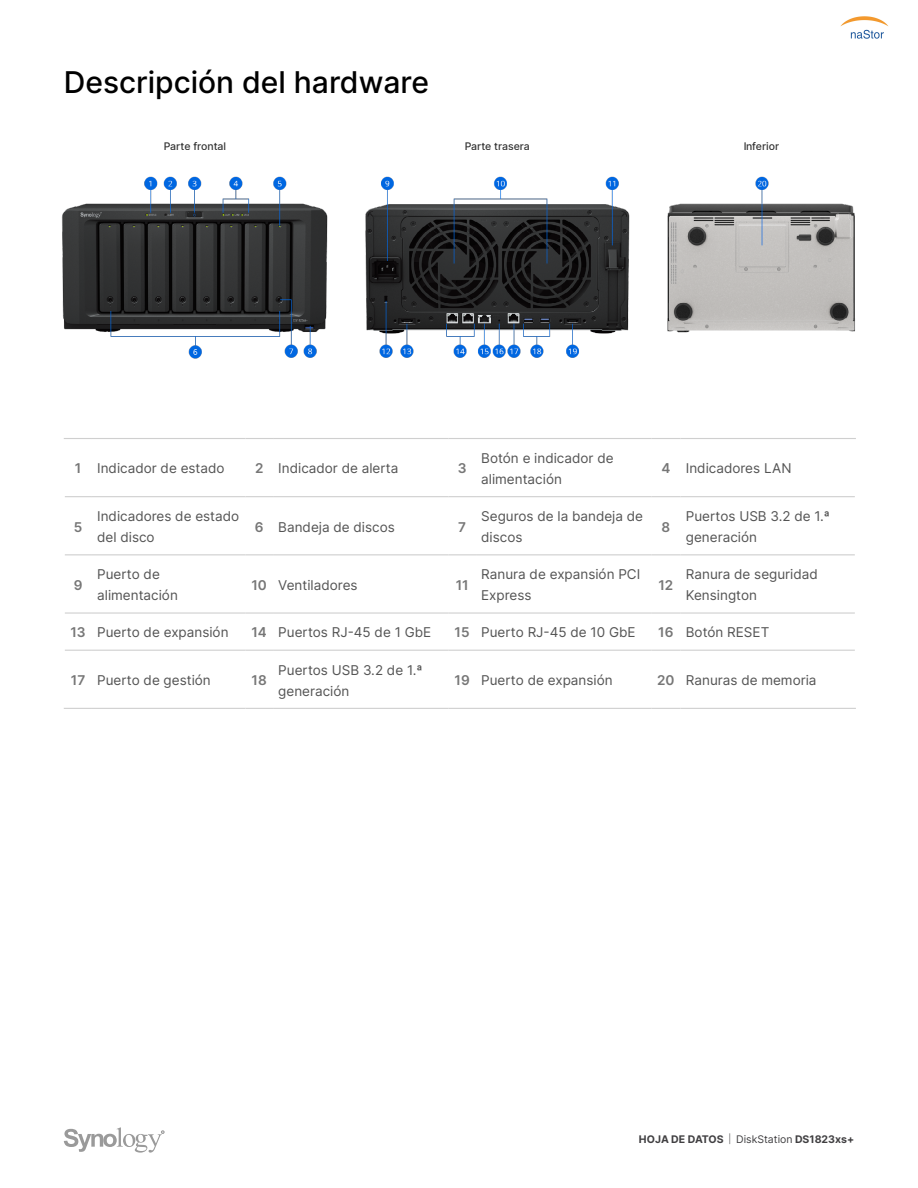
<style>
.page{position:relative;width:918px;height:1188px;background:#fff}
.page>*{position:absolute;margin:0;border:0;box-sizing:border-box;transform-origin:0 0}
.t1{font:500 30px "Inter";color:#000}
.t2{font:13.5px/21px "Inter";color:#545454}
.t3{font:600 13.5px "Inter";color:#767676}
.t4{font:700 10.5px "Inter";color:#414042}
.t5{font:500 10.5px "Inter";color:#1c1c1c}
.s1{font-weight:600;color:#767676}
.s2{font-weight:300;font-size:9px}
.s3{font-weight:400}
</style>
<div class="page">
<svg style="left:64px;top:1127px;width:100px;height:26px"></svg>
<svg style="left:65px;top:496px;width:27px;height:1px"></svg>
<hr style="left:92px;top:496px;width:153px;height:1px;background:#cfcfcf">
<svg style="left:245px;top:496px;width:28px;height:1px"></svg>
<hr style="left:273px;top:496px;width:175px;height:1px;background:#cfcfcf">
<svg style="left:448px;top:496px;width:28px;height:1px"></svg>
<hr style="left:476px;top:496px;width:175px;height:1px;background:#cfcfcf">
<hr style="left:651px;top:496px;width:30px;height:1px;background:#cfcfcf">
<hr style="left:681px;top:496px;width:174px;height:1px;background:#cfcfcf">
<svg style="left:65px;top:554px;width:27px;height:1px"></svg>
<hr style="left:92px;top:554px;width:153px;height:1px;background:#cfcfcf">
<svg style="left:245px;top:554px;width:28px;height:1px"></svg>
<hr style="left:273px;top:554px;width:175px;height:1px;background:#cfcfcf">
<svg style="left:448px;top:554px;width:28px;height:1px"></svg>
<hr style="left:476px;top:554px;width:175px;height:1px;background:#cfcfcf">
<hr style="left:651px;top:554px;width:30px;height:1px;background:#cfcfcf">
<hr style="left:681px;top:554px;width:174px;height:1px;background:#cfcfcf">
<svg style="left:64px;top:438px;width:28px;height:1px"></svg>
<hr style="left:92px;top:438px;width:153px;height:1px;background:#cfcfcf">
<svg style="left:245px;top:438px;width:28px;height:1px"></svg>
<hr style="left:273px;top:438px;width:175px;height:1px;background:#cfcfcf">
<svg style="left:448px;top:438px;width:28px;height:1px"></svg>
<hr style="left:476px;top:438px;width:175px;height:1px;background:#cfcfcf">
<hr style="left:651px;top:438px;width:30px;height:1px;background:#cfcfcf">
<hr style="left:681px;top:438px;width:175px;height:1px;background:#cfcfcf">
<hr style="left:65px;top:612px;width:27px;height:2px;background:#cfcfcf">
<hr style="left:92px;top:612px;width:153px;height:2px;background:#cfcfcf">
<hr style="left:245px;top:612px;width:28px;height:2px;background:#cfcfcf">
<hr style="left:273px;top:612px;width:175px;height:2px;background:#cfcfcf">
<hr style="left:448px;top:612px;width:28px;height:2px;background:#cfcfcf">
<hr style="left:476px;top:612px;width:175px;height:2px;background:#cfcfcf">
<hr style="left:651px;top:612px;width:30px;height:2px;background:#cfcfcf">
<hr style="left:681px;top:612px;width:174px;height:2px;background:#cfcfcf">
<svg style="left:65px;top:650px;width:27px;height:1px"></svg>
<hr style="left:92px;top:650px;width:153px;height:1px;background:#cfcfcf">
<svg style="left:245px;top:650px;width:28px;height:1px"></svg>
<hr style="left:273px;top:650px;width:175px;height:1px;background:#cfcfcf">
<svg style="left:448px;top:650px;width:28px;height:1px"></svg>
<hr style="left:476px;top:650px;width:175px;height:1px;background:#cfcfcf">
<hr style="left:651px;top:650px;width:30px;height:1px;background:#cfcfcf">
<hr style="left:681px;top:650px;width:174px;height:1px;background:#cfcfcf">
<svg style="left:64px;top:708px;width:28px;height:1px"></svg>
<hr style="left:92px;top:708px;width:153px;height:1px;background:#cfcfcf">
<svg style="left:245px;top:708px;width:28px;height:1px"></svg>
<hr style="left:273px;top:708px;width:175px;height:1px;background:#cfcfcf">
<svg style="left:448px;top:708px;width:28px;height:1px"></svg>
<hr style="left:476px;top:708px;width:175px;height:1px;background:#cfcfcf">
<hr style="left:651px;top:708px;width:30px;height:1px;background:#cfcfcf">
<hr style="left:681px;top:708px;width:175px;height:1px;background:#cfcfcf">
<img style="left:61px;top:176px;width:794px;height:183px">
<img style="left:840px;top:16px;width:49px;height:23px">
<h1 class="t1" style="left:64px;top:60px;width:367px">Descripción del hardware</h1>
<p class="t5" style="left:164px;top:138px;width:64px">Parte frontal</p>
<p class="t5" style="left:464px;top:138px;width:67px">Parte trasera</p>
<p class="t5" style="left:743px;top:138px;width:37px">Inferior</p>
<p class="t2" style="left:75px;top:458px;width:151px"><span class="s1">1</span> Indicador de estado</p>
<p class="t2" style="left:255px;top:458px;width:145px"><span class="s1">2</span> Indicador de alerta</p>
<p class="t3" style="left:458px;top:459px;width:10px">3</p>
<p class="t2" style="left:481px;top:447px;width:134px">Botón e indicador de alimentación</p>
<p class="t2" style="left:661px;top:458px;width:132px"><span class="s1">4</span> Indicadores LAN</p>
<p class="t3" style="left:74px;top:517px;width:10px">5</p>
<p class="t2" style="left:97px;top:505px;width:144px">Indicadores de estado del disco</p>
<p class="t2" style="left:255px;top:516px;width:141px"><span class="s1">6</span> Bandeja de discos</p>
<p class="t3" style="left:458px;top:517px;width:9px">7</p>
<p class="t2" style="left:481px;top:505px;width:163px">Seguros de la bandeja de discos</p>
<p class="t3" style="left:662px;top:517px;width:10px">8</p>
<p class="t2" style="left:686px;top:505px;width:146px">Puertos USB 3.2 de 1.ª generación</p>
<p class="t3" style="left:74px;top:575px;width:10px">9</p>
<p class="t2" style="left:97px;top:564px;width:82px">Puerto de alimentación</p>
<p class="t2" style="left:252px;top:574px;width:108px"><span class="s1">10</span> Ventiladores</p>
<p class="t3" style="left:456px;top:575px;width:14px">11</p>
<p class="t2" style="left:481px;top:564px;width:161px">Ranura de expansión PCI<br>Express</p>
<p class="t3" style="left:659px;top:575px;width:16px">12</p>
<p class="t2" style="left:686px;top:564px;width:134px">Ranura de seguridad<br>Kensington</p>
<p class="t2" style="left:70px;top:622px;width:160px"><span class="s1">13</span> Puerto de expansión</p>
<p class="t2" style="left:252px;top:622px;width:181px"><span class="s1">14</span> Puertos RJ-45 de 1 GbE</p>
<p class="t2" style="left:455px;top:622px;width:182px"><span class="s1">15</span> Puerto RJ-45 de 10 GbE</p>
<p class="t2" style="left:658px;top:622px;width:113px"><span class="s1">16</span> Botón RESET</p>
<p class="t2" style="left:71px;top:669px;width:141px"><span class="s1">17</span> Puerto de gestión</p>
<p class="t3" style="left:252px;top:670px;width:17px">18</p>
<p class="t2" style="left:278px;top:659px;width:146px">Puertos USB 3.2 de 1.ª generación</p>
<p class="t2" style="left:455px;top:669px;width:160px"><span class="s1">19</span> Puerto de expansión</p>
<p class="t2" style="left:657px;top:669px;width:161px"><span class="s1">20</span> Ranuras de memoria</p>
<p class="t4" style="left:639px;top:1132px;width:217px">HOJA DE DATOS <span class="s2">|</span> <span class="s3">DiskStation</span> DS1823xs+</p>
</div>
